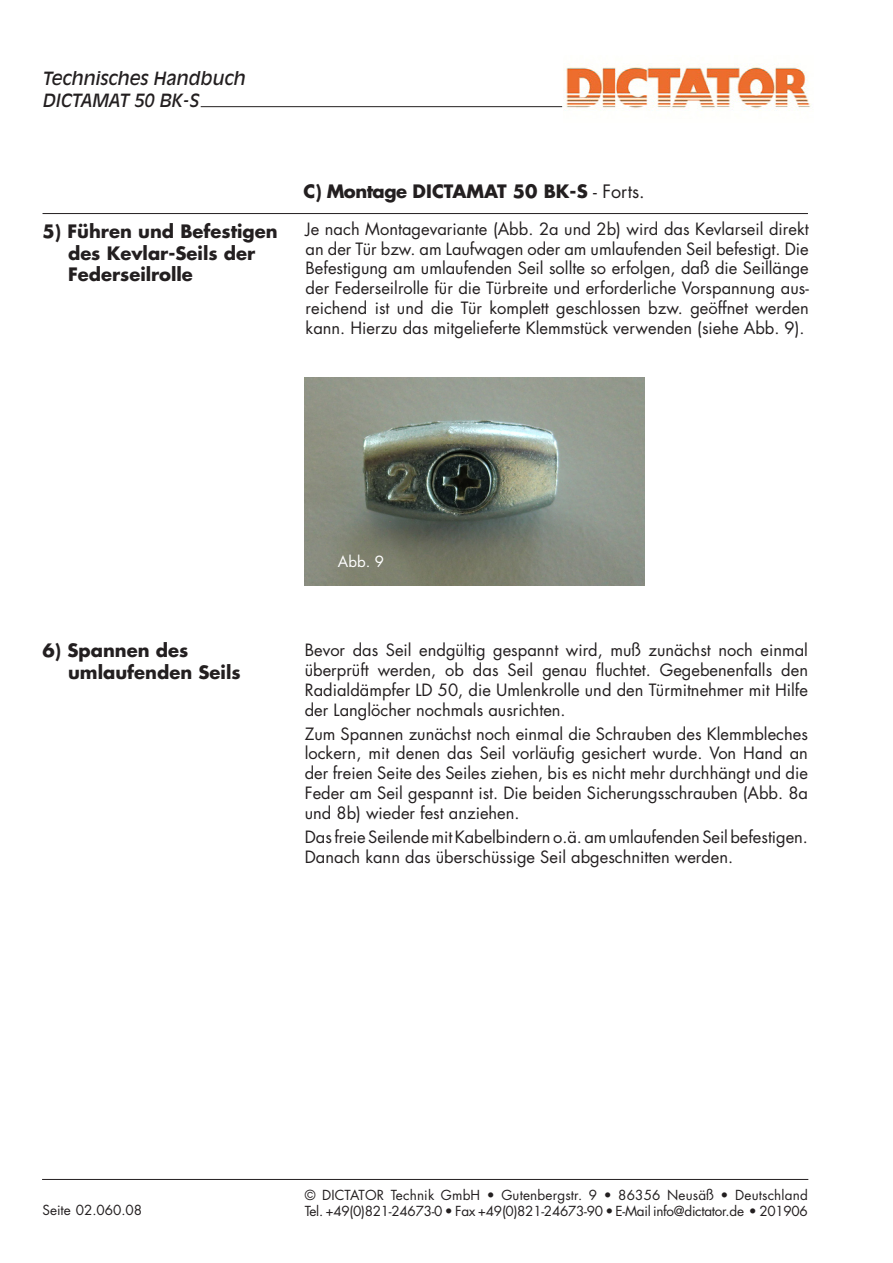
<style>
.page{position:relative;width:893px;height:1263px;background:#fff}
.page>*{position:absolute;margin:0;border:0;box-sizing:border-box;transform-origin:0 0}
.Titel_20{font:700 18px/21.6px "Futura Std";color:#231f20}
.t1{font:italic 18px/21.6px "Antique Olive Std";color:#231f20}
.Titel_20-2{font:700 18px "Futura Std";letter-spacing:-.03em;color:#231f20}
.Titel_20-3{font:16.5px/19.8px "Futura Std";color:#231f20;text-align:justify}
.t2{font:15px "Futura Std";color:#fff}
.t3{font:13.5px "Futura Std";letter-spacing:-.005em;color:#231f20}
.s1{font-weight:400}
</style>
<div class="page">
<hr style="left:42px;top:1179px;width:766px;height:1px;background:#231f20">
<img style="left:563px;top:64px;width:248px;height:47px">
<hr style="left:43px;top:213px;width:765px;height:1px;background:#231f20">
<hr style="left:201px;top:106px;width:361px;height:1px;background:#231f20">
<img style="left:305px;top:377px;width:339px;height:209px">
<p class="t1" style="left:43px;top:68px;width:204px">Technisches Handbuch<br>DICTAMAT 50 BK-S</p>
<p class="Titel_20" style="left:68px;top:220px;width:211px;text-indent:-26px">5) Führen und Befestigen des Kevlar-Seils der<br>Federseilrolle</p>
<p class="Titel_20-2" style="left:303px;top:179px;width:343px">C) Montage DICTAMAT 50 BK-S <span class="s1">- Forts.</span></p>
<p class="Titel_20-3" style="left:306px;top:219px;width:505px">Je nach Montagevariante (Abb. 2a und 2b) wird das Kevlarseil direkt an der Tür bzw. am Laufwagen oder am umlaufenden Seil befestigt. Die Befestigung am umlaufenden Seil sollte so erfolgen, daß die Seillänge der Federseilrolle für die Türbreite und erforderliche Vorspannung aus&shy;reichend ist und die Tür komplett geschlossen bzw. geöffnet werden kann. Hierzu das mitgelieferte Klemmstück verwenden (siehe Abb. 9).</p>
<p class="Titel_20" style="left:68px;top:640px;width:174px;text-indent:-26px">6) Spannen des umlaufenden Seils</p>
<p class="t2" style="left:338px;top:552px;width:48px">Abb. 9</p>
<p class="Titel_20-3" style="left:305px;top:640px;width:505px">Bevor das Seil endgültig gespannt wird, muß zunächst noch einmal überprüft werden, ob das Seil genau fluchtet. Gegebenenfalls den Radialdämpfer LD 50, die Umlenkrolle und den Türmitnehmer mit Hilfe der Langlöcher nochmals ausrichten.</p>
<p class="Titel_20-3" style="left:305px;top:724px;width:505px">Zum Spannen zunächst noch einmal die Schrauben des Klemmbleches lockern, mit denen das Seil vorläufig gesichert wurde. Von Hand an der freien Seite des Seiles ziehen, bis es nicht mehr durchhängt und die Feder am Seil gespannt ist. Die beiden Sicherungsschrauben (Abb. 8a und 8b) wieder fest anziehen.</p>
<p class="Titel_20-3" style="left:305px;top:827px;width:505px">Das freie Seilende mit Kabelbindern o.ä. am umlaufenden Seil befestigen.<br>Danach kann das überschüssige Seil abgeschnitten werden.</p>
<p class="t3" style="left:305px;top:1186px;width:505px">© DICTATOR Technik GmbH • Gutenbergstr. 9 • 86356 Neusäß • Deutschland</p>
<p class="t3" style="left:43px;top:1201px;width:101px">Seite 02.060.08</p>
<p class="t3" style="left:305px;top:1202px;width:505px">Tel. +49(0)821-24673-0 • Fax +49(0)821-24673-90 • E-Mail info@dictator.de • 201906</p>
</div>
